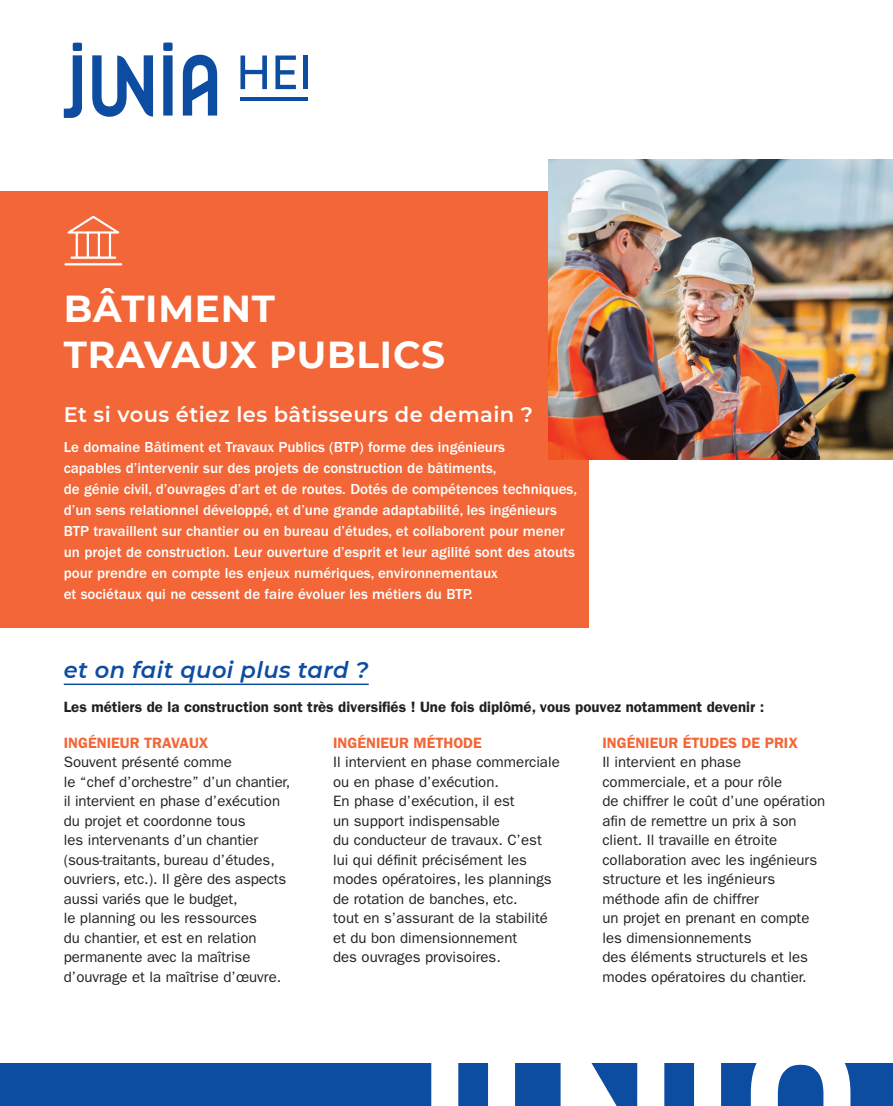
<style>
.page{position:relative;width:893px;height:1106px;background:#fff}
.page>*{position:absolute;margin:0;border:0;box-sizing:border-box;transform-origin:0 0}
.t1{font:700 37.5px/45px "Montserrat";letter-spacing:.02em;color:#fff}
.t2{font:italic 600 22.5px "Montserrat";letter-spacing:.02em;color:#0d4da1}
.t3{font:600 21px "Montserrat";letter-spacing:.02em;color:#fff}
.t4{font:15px/19.5px "ITC Franklin Gothic Std";color:#231f20}
.t5{font:500 15px/21px "ITC Franklin Gothic Std";color:#fff}
.t6{font:600 15px "ITC Franklin Gothic Std";color:#231f20}
.t7{font:600 15px "ITC Franklin Gothic Std";color:#f26637}
</style>
<div class="page">
<div style="left:0;top:1063px;width:893px;height:43px;background:#0d4da1"></div>
<svg style="left:431px;top:1063px;width:419px;height:43px"></svg>
<svg style="left:163px;top:43px;width:10px;height:73px"></svg>
<svg style="left:183px;top:55px;width:34px;height:61px"></svg>
<svg style="left:64px;top:43px;width:18px;height:75px"></svg>
<svg style="left:92px;top:55px;width:61px;height:62px"></svg>
<svg style="left:240px;top:55px;width:27px;height:34px"></svg>
<svg style="left:275px;top:55px;width:21px;height:34px"></svg>
<div style="left:303px;top:55px;width:5px;height:34px;background:#0d4da1"></div>
<hr style="left:240px;top:97px;width:68px;height:4px;background:#0d4da1">
<div style="left:0;top:191px;width:588px;height:436px;background:#f26637"></div>
<img style="left:549px;top:159px;width:344px;height:301px">
<svg style="left:64px;top:215px;width:59px;height:51px"></svg>
<hr style="left:64px;top:683px;width:305px;height:2px;background:#0d4da1">
<p class="t1" style="left:64px;top:285px;width:383px">BÂTIMENT<br>TRAVAUX PUBLICS</p>
<p class="t3" style="left:64px;top:400px;width:471px">Et si vous étiez les bâtisseurs de demain ?</p>
<p class="t5" style="left:64px;top:436px;width:515px">Le domaine Bâtiment et Travaux Publics (BTP) forme des ingénieurs<br>capables d’intervenir sur des projets de construction de bâtiments,<br>de génie civil, d’ouvrages d’art et de routes. Dotés de compétences techniques, d’un sens relationnel développé, et d’une grande adaptabilité, les ingénieurs BTP travaillent sur chantier ou en bureau d’études, et collaborent pour mener un projet de construction. Leur ouverture d’esprit et leur agilité sont des atouts pour prendre en compte les enjeux numériques, environnementaux<br>et sociétaux qui ne cessent de faire évoluer les métiers du BTP.</p>
<p class="t2" style="left:64px;top:654px;width:306px">et on fait quoi plus tard ?</p>
<p class="t6" style="left:64px;top:698px;width:702px">Les métiers de la construction sont très diversifiés ! Une fois diplômé, vous pouvez notamment devenir :</p>
<p class="t7" style="left:64px;top:733px;width:146px">INGÉNIEUR TRAVAUX</p>
<p class="t4" style="left:64px;top:752px;width:228px">Souvent présenté comme<br>le “chef d’orchestre” d’un chantier, il intervient en phase d’exécution du projet et coordonne tous<br>les intervenants d’un chantier (sous-traitants, bureau d’études, ouvriers, etc.). Il gère des aspects aussi variés que le budget,<br>le planning ou les ressources<br>du chantier, et est en relation permanente avec la maîtrise d’ouvrage et la maîtrise d’œuvre.</p>
<p class="t7" style="left:333px;top:733px;width:150px">INGÉNIEUR MÉTHODE</p>
<p class="t4" style="left:333px;top:752px;width:228px">Il intervient en phase commerciale ou en phase d’exécution.<br>En phase d’exécution, il est<br>un support indispensable<br>du conducteur de travaux. C’est lui qui définit précisément les modes opératoires, les plannings de rotation de banches, etc.<br>tout en s’assurant de la stabilité et du bon dimensionnement<br>des ouvrages provisoires.</p>
<p class="t7" style="left:602px;top:733px;width:197px">INGÉNIEUR ÉTUDES DE PRIX</p>
<p class="t4" style="left:602px;top:752px;width:224px">Il intervient en phase commerciale, et a pour rôle<br>de chiffrer le coût d’une opération afin de remettre un prix à son client. Il travaille en étroite collaboration avec les ingénieurs structure et les ingénieurs méthode afin de chiffrer<br>un projet en prenant en compte les dimensionnements<br>des éléments structurels et les modes opératoires du chantier.</p>
</div>
